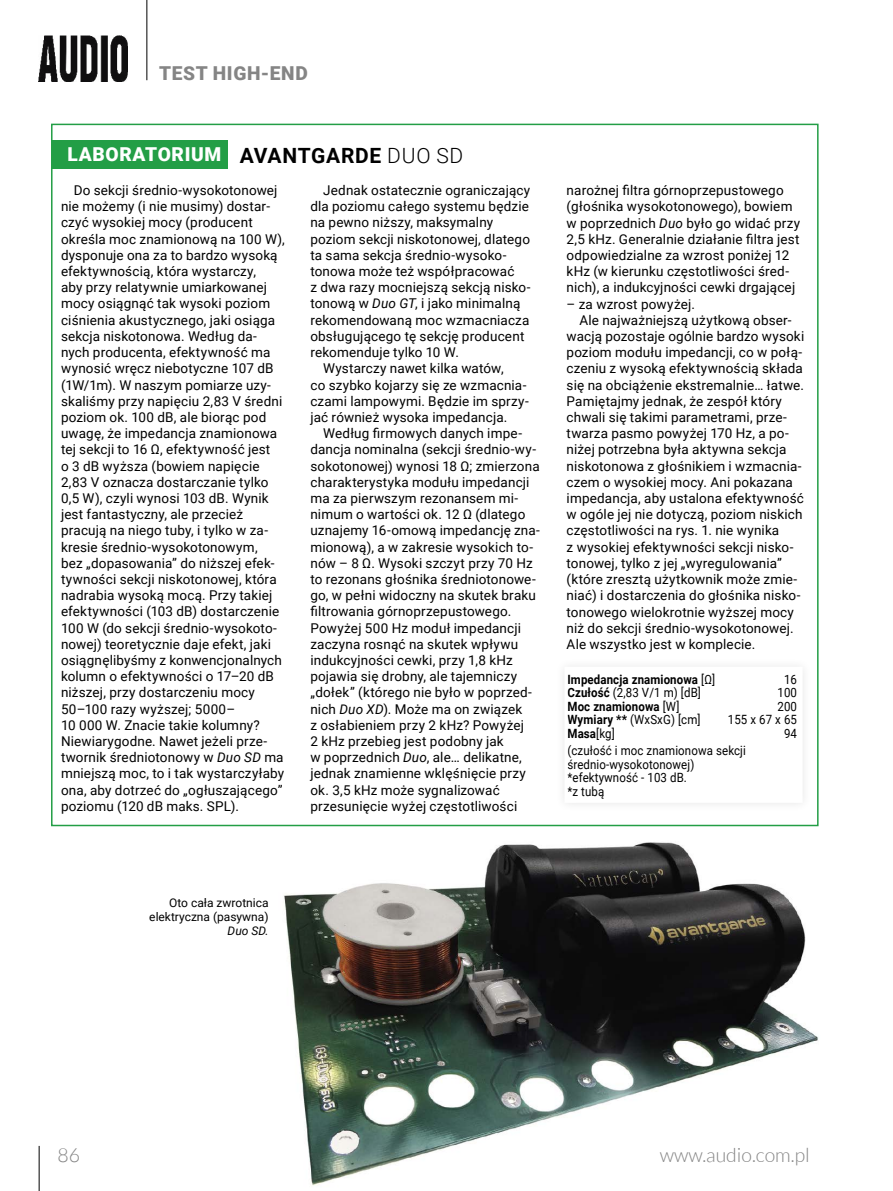
<style>
.page{position:relative;width:893px;height:1191px;background:#fff}
.page>*{position:absolute;margin:0;border:0;box-sizing:border-box;transform-origin:0 0}
.t1{font:300 19.5px "Lato";color:#858585}
.t2{font:900 19.2px "Roboto";letter-spacing:.035em;color:#fff}
.t3{font:900 19.2px "Roboto";letter-spacing:.035em;color:#858585}
.t4{font:13.5px/16.2px "Roboto";letter-spacing:.01em;color:#000}
.t5{font:12.75px/13.5px "Roboto";letter-spacing:.01em;color:#000;scale:.9 1}
.t6{font:700 12.75px "Roboto";letter-spacing:.01em;color:#000;scale:.9 1}
.t7{font:12px/14.4px "Roboto";color:#000;text-align:right}
.t8{font:italic 12px "Roboto";color:#000}
.s1{font-weight:700;font-size:21px;color:#000}
.s2{font-weight:300;font-size:21px;color:#000}
.s3{font-style:italic}
.s4{font-weight:400}
.s5{font-weight:700}
.s6{font-weight:900}
</style>
<div class="page">
<hr style="left:39px;top:1145px;width:1px;height:46px;background:#000">
<hr style="left:147px;top:0;width:1px;height:80px;background:#000">
<img style="left:39px;top:35px;width:89px;height:46px">
<div style="left:51px;top:141px;width:177px;height:28px;background:#239e46"></div>
<img style="left:284px;top:842px;width:535px;height:344px">
<h2 class="t3" style="left:159px;top:60px;width:150px">TEST HIGH-END</h2>
<h2 class="t2" style="left:67px;top:141px;width:397px">LABORATORIUM <span class="s1">AVANTGARDE</span> <span class="s2">DUO SD</span></h2>
<p class="t4" style="left:61px;top:182px;width:225px;text-indent:13px">Do sekcji średnio-wysokotonowej nie możemy (i nie musimy) dostar&shy;czyć wysokiej mocy (producent określa moc znamionową na 100 W), dysponuje ona za to bardzo wysoką efektywnością, która wystarczy,<br>aby przy relatywnie umiarkowanej mocy osiągnąć tak wysoki poziom ciśnienia akustycznego, jaki osiąga sekcja niskotonowa. Według da&shy;nych producenta, efektywność ma wynosić wręcz niebotyczne 107 dB (1W/1m). W naszym pomiarze uzy&shy;skaliśmy przy napięciu 2,83 V średni poziom ok. 100 dB, ale biorąc pod uwagę, że impedancja znamionowa tej sekcji to 16 Ω, efektywność jest<br>o 3 dB wyższa (bowiem napięcie 2,83 V oznacza dostarczanie tylko 0,5 W), czyli wynosi 103 dB. Wynik jest fantastyczny, ale przecież pracują na niego tuby, i tylko w za&shy;kresie średnio-wysokotonowym,<br>bez „dopasowania” do niższej efek&shy;tywności sekcji niskotonowej, która nadrabia wysoką mocą. Przy takiej efektywności (103 dB) dostarczenie 100 W (do sekcji średnio-wysokoto&shy;nowej) teoretycznie daje efekt, jaki osiągnęlibyśmy z konwencjonalnych kolumn o efektywności o 17–20 dB niższej, przy dostarczeniu mocy 50–100 razy wyższej; 5000–<br>10 000 W. Znacie takie kolumny?<br>Niewiarygodne. Nawet jeżeli prze&shy;twornik średniotonowy w <span class="s3">Duo SD</span> ma mniejszą moc, to i tak wystarczyłaby ona, aby dotrzeć do „ogłuszającego” poziomu (120 dB maks. SPL).</p>
<p class="t4" style="left:323px;top:182px;width:209px">Jednak ostatecznie ograniczający</p>
<p class="t4" style="left:310px;top:198px;width:220px">dla poziomu całego systemu będzie</p>
<p class="t4" style="left:310px;top:214px;width:184px">na pewno niższy, maksymalny</p>
<p class="t4" style="left:310px;top:230px;width:221px">poziom sekcji niskotonowej, dlatego</p>
<p class="t4" style="left:310px;top:246px;width:197px">ta sama sekcja średnio-wysoko-</p>
<p class="t4" style="left:310px;top:263px;width:205px">tonowa może też współpracować</p>
<p class="t4" style="left:310px;top:279px;width:222px">z dwa razy mocniejszą sekcją nisko-</p>
<p class="t4" style="left:310px;top:295px;width:211px">tonową w <span class="s3">Duo GT</span>, i jako minimalną</p>
<p class="t4" style="left:310px;top:311px;width:220px">rekomendowaną moc wzmacniacza</p>
<p class="t4" style="left:310px;top:327px;width:216px">obsługującego tę sekcję producent</p>
<p class="t4" style="left:310px;top:344px;width:150px">rekomenduje tylko 10 W.</p>
<p class="t4" style="left:323px;top:360px;width:182px">Wystarczy nawet kilka watów,</p>
<p class="t4" style="left:310px;top:376px;width:218px">co szybko kojarzy się ze wzmacnia-</p>
<p class="t4" style="left:310px;top:392px;width:220px">czami lampowymi. Będzie im sprzy-</p>
<p class="t4" style="left:310px;top:408px;width:198px">jać również wysoka impedancja.</p>
<p class="t4" style="left:323px;top:425px;width:200px">Według firmowych danych impe-</p>
<p class="t4" style="left:310px;top:441px;width:227px">dancja nominalna (sekcji średnio-wy-</p>
<p class="t4" style="left:310px;top:457px;width:231px">sokotonowej) wynosi 18 Ω; zmierzona</p>
<p class="t4" style="left:310px;top:473px;width:221px">charakterystyka modułu impedancji</p>
<p class="t4" style="left:310px;top:489px;width:209px">ma za pierwszym rezonansem mi-</p>
<p class="t4" style="left:310px;top:506px;width:216px">nimum o wartości ok. 12 Ω (dlatego</p>
<p class="t4" style="left:310px;top:522px;width:231px">uznajemy 16-omową impedancję zna-</p>
<p class="t4" style="left:310px;top:538px;width:224px">mionową), a w zakresie wysokich to-</p>
<p class="t4" style="left:310px;top:554px;width:224px">nów – 8 Ω. Wysoki szczyt przy 70 Hz</p>
<p class="t4" style="left:310px;top:570px;width:227px">to rezonans głośnika średniotonowe-</p>
<p class="t4" style="left:310px;top:587px;width:227px">go, w pełni widoczny na skutek braku</p>
<p class="t4" style="left:310px;top:603px;width:202px">filtrowania górnoprzepustowego.</p>
<p class="t4" style="left:310px;top:619px;width:212px">Powyżej 500 Hz moduł impedancji</p>
<p class="t4" style="left:310px;top:635px;width:209px">zaczyna rosnąć na skutek wpływu</p>
<p class="t4" style="left:310px;top:651px;width:204px">indukcyjności cewki, przy 1,8 kHz</p>
<p class="t4" style="left:310px;top:668px;width:208px">pojawia się drobny, ale tajemniczy</p>
<p class="t4" style="left:310px;top:684px;width:223px">„dołek” (którego nie było w poprzed-</p>
<p class="t4" style="left:310px;top:700px;width:213px">nich <span class="s3">Duo XD</span>). Może ma on związek</p>
<p class="t4" style="left:310px;top:716px;width:215px">z osłabieniem przy 2 kHz? Powyżej</p>
<p class="t4" style="left:310px;top:732px;width:195px">2 kHz przebieg jest podobny jak</p>
<p class="t4" style="left:310px;top:749px;width:213px">w poprzednich <span class="s3">Duo</span>, ale… delikatne,</p>
<p class="t4" style="left:310px;top:765px;width:217px">jednak znamienne wklęśnięcie przy</p>
<p class="t4" style="left:310px;top:781px;width:191px">ok. 3,5 kHz może sygnalizować</p>
<p class="t4" style="left:310px;top:797px;width:208px">przesunięcie wyżej częstotliwości</p>
<p class="t4" style="left:567px;top:182px;width:235px">narożnej filtra górnoprzepustowego (głośnika wysokotonowego), bowiem w poprzednich <span class="s3">Duo</span> było go widać przy 2,5 kHz. Generalnie działanie filtra jest odpowiedzialne za wzrost poniżej 12 kHz (w kierunku częstotliwości śred&shy;nich), a indukcyjności cewki drgającej</p>
<p class="t4" style="left:567px;top:295px;width:130px">– za wzrost powyżej.</p>
<p class="t4" style="left:579px;top:311px;width:214px">Ale najważniejszą użytkową obser-</p>
<p class="t4" style="left:567px;top:327px;width:239px">wacją pozostaje ogólnie bardzo wysoki</p>
<p class="t4" style="left:567px;top:344px;width:237px">poziom modułu impedancji, co w połą-</p>
<p class="t4" style="left:567px;top:360px;width:238px">czeniu z wysoką efektywnością składa</p>
<p class="t4" style="left:567px;top:376px;width:239px">się na obciążenie ekstremalnie… łatwe.</p>
<p class="t4" style="left:567px;top:392px;width:217px">Pamiętajmy jednak, że zespół który</p>
<p class="t4" style="left:567px;top:408px;width:222px">chwali się takimi parametrami, prze-</p>
<p class="t4" style="left:567px;top:425px;width:224px">twarza pasmo powyżej 170 Hz, a po-</p>
<p class="t4" style="left:567px;top:441px;width:221px">niżej potrzebna była aktywna sekcja</p>
<p class="t4" style="left:567px;top:457px;width:236px">niskotonowa z głośnikiem i wzmacnia-</p>
<p class="t4" style="left:567px;top:473px;width:228px">czem o wysokiej mocy. Ani pokazana</p>
<p class="t4" style="left:567px;top:489px;width:239px">impedancja, aby ustalona efektywność</p>
<p class="t4" style="left:567px;top:506px;width:237px">w ogóle jej nie dotyczą, poziom niskich</p>
<p class="t4" style="left:567px;top:522px;width:214px">częstotliwości na rys. 1. nie wynika</p>
<p class="t4" style="left:567px;top:538px;width:228px">z wysokiej efektywności sekcji nisko-</p>
<p class="t4" style="left:567px;top:554px;width:217px">tonowej, tylko z jej „wyregulowania”</p>
<p class="t4" style="left:567px;top:570px;width:232px">(które zresztą użytkownik może zmie-</p>
<p class="t4" style="left:567px;top:587px;width:235px">niać) i dostarczenia do głośnika nisko-</p>
<p class="t4" style="left:567px;top:603px;width:229px">tonowego wielokrotnie wyższej mocy</p>
<p class="t4" style="left:567px;top:619px;width:228px">niż do sekcji średnio-wysokotonowej.</p>
<p class="t4" style="left:567px;top:635px;width:190px">Ale wszystko jest w komplecie.</p>
<p class="t6" style="left:567px;top:670px;width:166px">Impedancja znamionowa <span class="s4">[Ω]</span></p>
<p class="t5" style="left:784px;top:672px;width:16px">16</p>
<p class="t5" style="left:567px;top:685px;width:150px"><span class="s5">Czułość</span> (2,83 V/1 m) [dB]</p>
<p class="t5" style="left:777px;top:685px;width:23px">100</p>
<p class="t6" style="left:567px;top:697px;width:126px">Moc znamionowa <span class="s4">[W]</span></p>
<p class="t5" style="left:777px;top:699px;width:23px">200</p>
<p class="t5" style="left:567px;top:712px;width:149px"><span class="s5">Wymiary</span> <span class="s6">**</span> (WxSxG) [cm]</p>
<p class="t5" style="left:728px;top:712px;width:78px">155 x 67 x 65</p>
<p class="t6" style="left:567px;top:724px;width:54px">Masa<span class="s4">[kg]</span></p>
<p class="t5" style="left:784px;top:726px;width:16px">94</p>
<p class="t5" style="left:567px;top:743px;width:200px">(czułość i moc znamionowa sekcji średnio-wysokotonowej) *efektywność - 103 dB.<br>*z tubą</p>
<p class="t7" style="left:149px;top:894px;width:121px">Oto cała zwrotnica elektryczna (pasywna)</p>
<p class="t8" style="left:228px;top:922px;width:42px">Duo SD.</p>
<h1 class="t1" style="left:57px;top:1144px;width:24px">86</h1>
<h1 class="t1" style="left:660px;top:1144px;width:151px">www.audio.com.pl</h1>
</div>
